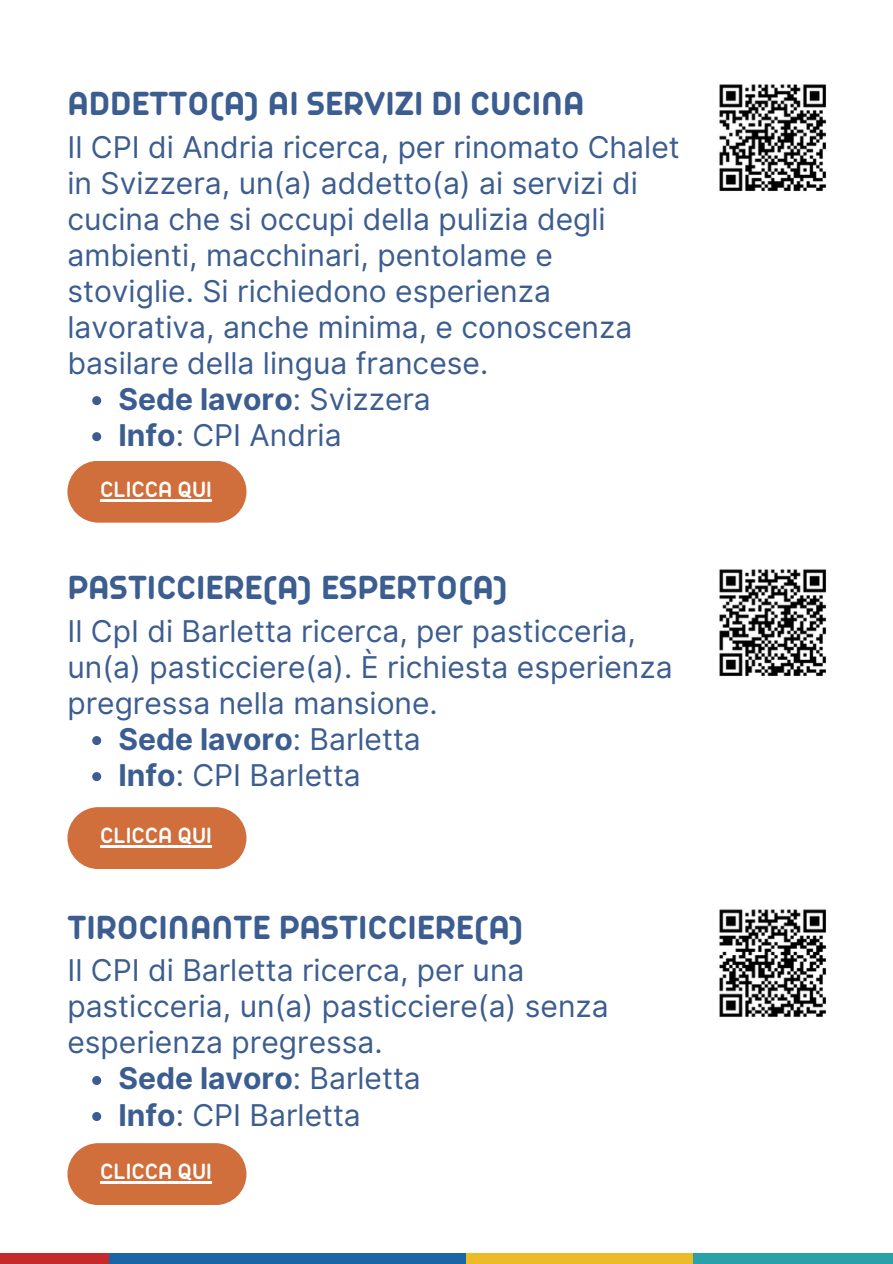
<style>
.page{position:relative;width:893px;height:1264px;background:#fff}
.page>*{position:absolute;margin:0;border:0;box-sizing:border-box;transform-origin:0 0}
.t1{font:700 36px "Arista Pro";color:#3c5d90}
.t2{font:30px/36px "Inter";color:#3c5d90}
.t3{font:700 30px "Inter";color:#3c5d90}
.t4{font:600 24px "Arista Pro";color:#fff}
.s1{font-weight:400}
.s2{font-weight:700}
</style>
<div class="page">
<div style="left:693px;top:1253px;width:199px;height:10px;background:#2aa0a8"></div>
<div style="left:335px;top:1253px;width:357px;height:10px;background:#ebbb28"></div>
<div style="left:0;top:1253px;width:143px;height:10px;background:#c5292c"></div>
<div style="left:109px;top:1253px;width:356px;height:10px;background:#1965a8"></div>
<svg style="left:92px;top:396px;width:9px;height:9px"></svg>
<svg style="left:92px;top:432px;width:9px;height:9px"></svg>
<svg style="left:92px;top:736px;width:9px;height:9px"></svg>
<svg style="left:92px;top:772px;width:9px;height:9px"></svg>
<svg style="left:92px;top:1076px;width:9px;height:8px"></svg>
<svg style="left:92px;top:1112px;width:9px;height:8px"></svg>
<div style="left:67px;top:807px;width:179px;height:62px;background:#d06e3c;border-radius:31px"></div>
<hr style="left:100px;top:845px;width:112px;height:2px;background:#fff">
<div style="left:67px;top:460px;width:179px;height:62px;background:#d06e3c;border-radius:31px"></div>
<hr style="left:100px;top:499px;width:112px;height:2px;background:#fff">
<div style="left:67px;top:1143px;width:179px;height:61px;background:#d06e3c;border-radius:31px"></div>
<hr style="left:100px;top:1181px;width:112px;height:2px;background:#fff">
<img style="left:719px;top:909px;width:107px;height:108px">
<img style="left:719px;top:569px;width:107px;height:107px">
<img style="left:719px;top:84px;width:107px;height:107px">
<p class="t1" style="left:67px;top:92px;width:518px">ADDETTO(A) AI SERVIZI DI CUCINA</p>
<p class="t2" style="left:67px;top:129px;width:613px">Il CPI di Andria ricerca, per rinomato Chalet in Svizzera, un(a) addetto(a) ai servizi di cucina che si occupi della pulizia degli ambienti, macchinari, pentolame e stoviglie. Si richiedono esperienza lavorativa, anche minima, e conoscenza basilare della lingua francese.</p>
<h1 class="t3" style="left:118px;top:381px;width:314px">Sede lavoro<span class="s1">: Svizzera</span></h1>
<p class="t2" style="left:118px;top:417px;width:225px"><span class="s2">Info</span>: CPI Andria</p>
<p class="t4" style="left:100px;top:481px;width:113px">CLICCA QUI</p>
<p class="t1" style="left:67px;top:575px;width:442px">PASTICCIERE(A) ESPERTO(A)</p>
<p class="t2" style="left:67px;top:612px;width:606px">Il CpI di Barletta ricerca, per pasticceria, un(a) pasticciere(a). È richiesta esperienza pregressa nella mansione.</p>
<h1 class="t3" style="left:118px;top:720px;width:304px">Sede lavoro<span class="s1">: Barletta</span></h1>
<p class="t2" style="left:118px;top:756px;width:244px"><span class="s2">Info</span>: CPI Barletta</p>
<p class="t4" style="left:100px;top:827px;width:113px">CLICCA QUI</p>
<p class="t1" style="left:67px;top:915px;width:458px">TIROCINANTE PASTICCIERE(A)</p>
<p class="t2" style="left:67px;top:952px;width:542px">Il CPI di Barletta ricerca, per una pasticceria, un(a) pasticciere(a) senza esperienza pregressa.</p>
<h1 class="t3" style="left:118px;top:1060px;width:304px">Sede lavoro<span class="s1">: Barletta</span></h1>
<p class="t2" style="left:118px;top:1096px;width:244px"><span class="s2">Info</span>: CPI Barletta</p>
<p class="t4" style="left:100px;top:1163px;width:113px">CLICCA QUI</p>
</div>
